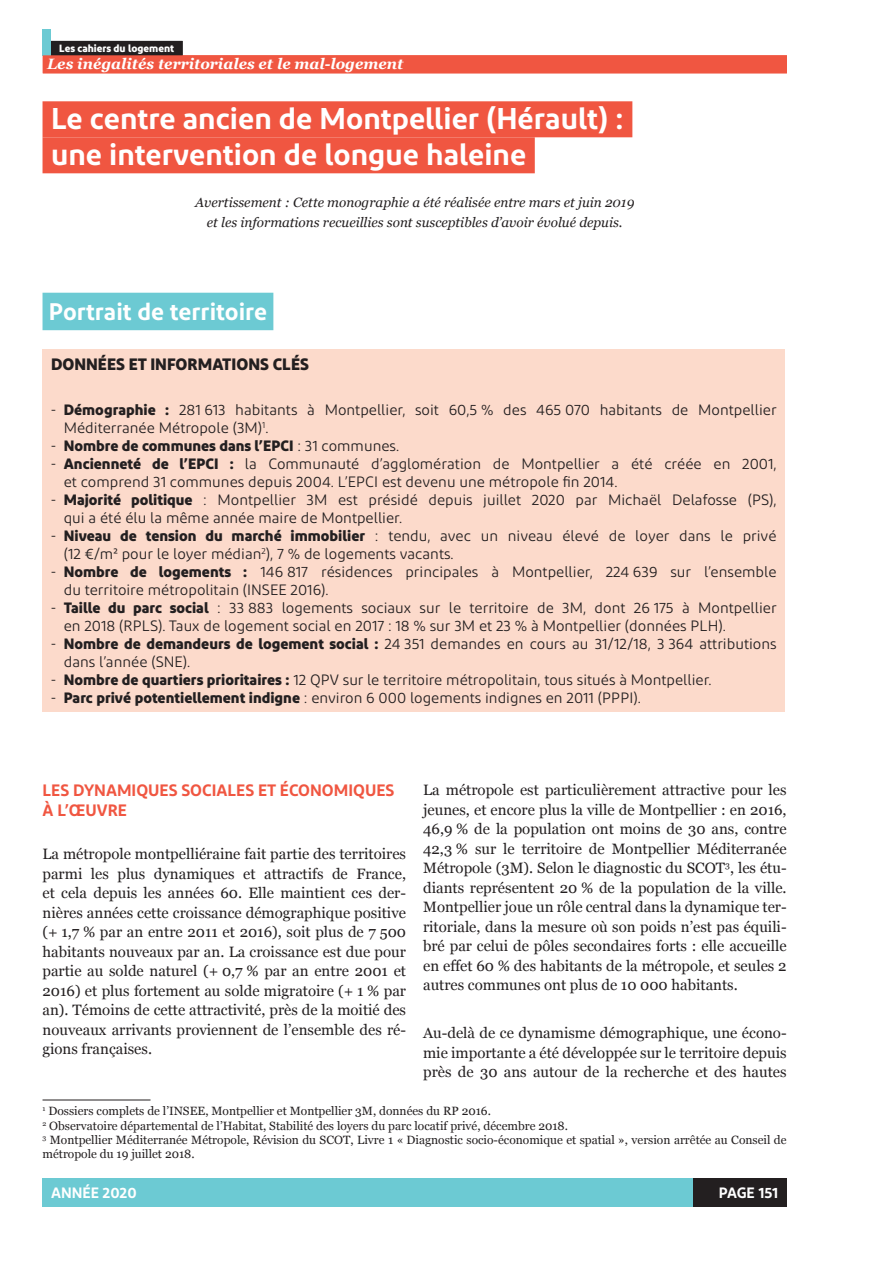
<style>
.page{position:relative;width:893px;height:1263px;background:#fff}
.page>*{position:absolute;margin:0;border:0;box-sizing:border-box;transform-origin:0 0}
.H1{font:600 30px "Diodrum";color:#fff}
.t1{font:600 24px "Diodrum";color:#fff}
.t2{font:600 16.5px/19.5px "Diodrum";color:#f05641}
.t3{font:700 16.5px "Diodrum";color:#231f20}
.t4{font:15px/19.5px "Georgia";color:#231f20;text-align:justify}
.t5{font:15px/18px "Diodrum";color:#231f20}
.t6{font:italic 700 15px "Georgia";color:#fff}
.t7{font:700 15px "Diodrum";color:#231f20}
.t8{font:600 15px "Diodrum";color:#fff}
.t9{font:italic 13.5px "Georgia";color:#231f20}
.Notes_pieds_de_page{font:12px/14.2px "Georgia";color:#231f20}
.t10{font:700 10.5px "Diodrum";color:#fff}
.s1{font-weight:700}
.s2{font-weight:400}
</style>
<div class="page">
<div style="left:43px;top:1178px;width:744px;height:29px;background:#6ccad3"></div>
<div style="left:693px;top:1178px;width:94px;height:29px;background:#231f20"></div>
<div style="left:43px;top:293px;width:230px;height:37px;background:#6ccad3"></div>
<div style="left:43px;top:349px;width:742px;height:363px;background:#fcdacb"></div>
<hr style="left:43px;top:1099px;width:108px;height:1px;background:#231f20">
<div style="left:43px;top:101px;width:589px;height:36px;background:#f05641"></div>
<div style="left:43px;top:137px;width:492px;height:36px;background:#f05641"></div>
<div style="left:51px;top:41px;width:132px;height:15px;background:#231f20"></div>
<div style="left:43px;top:29px;width:8px;height:27px;background:#6ccad3"></div>
<div style="left:43px;top:55px;width:744px;height:18px;background:#f05641"></div>
<p class="t10" style="left:59px;top:41px;width:116px">Les cahiers du logement</p>
<p class="t6" style="left:47px;top:53px;width:358px">Les inégalités territoriales et le mal-logement</p>
<p class="H1" style="left:51px;top:99px;width:574px">Le centre ancien de Montpellier (Hérault) :</p>
<p class="H1" style="left:51px;top:135px;width:477px">une intervention de longue haleine</p>
<p class="t9" style="left:195px;top:192px;width:441px">Avertissement : Cette monographie a été réalisée entre mars et juin 2019</p>
<p class="t9" style="left:207px;top:213px;width:417px">et les informations recueillies sont susceptibles d’avoir évolué depuis.</p>
<h2 class="t1" style="left:49px;top:296px;width:220px">Portrait de territoire</h2>
<p class="t3" style="left:51px;top:354px;width:259px">DONNÉES ET INFORMATIONS CLÉS</p>
<p class="t5" style="left:64px;top:401px;width:714px;text-indent:-13px">- <span class="s1">Démographie :</span> 281 613 habitants à Montpellier, soit 60,5 % des 465 070 habitants de Montpellier<br>Méditerranée Métropole (3M)<sup>1</sup>.</p>
<p class="t7" style="left:51px;top:436px;width:350px"><span class="s2">-</span> Nombre de communes dans l’EPCI <span class="s2">: 31 communes.</span></p>
<p class="t5" style="left:64px;top:455px;width:714px;text-indent:-13px">- <span class="s1">Ancienneté de l’EPCI :</span> la Communauté d’agglomération de Montpellier a été créée en 2001, et comprend 31 communes depuis 2004. L’EPCI est devenu une métropole fin 2014.</p>
<p class="t5" style="left:64px;top:491px;width:714px;text-indent:-13px">- <span class="s1">Majorité politique</span> : Montpellier 3M est présidé depuis juillet 2020 par Michaël Delafosse (PS), qui a été élu la même année maire de Montpellier.</p>
<p class="t5" style="left:64px;top:527px;width:714px;text-indent:-13px">- <span class="s1">Niveau de tension du marché immobilier</span> : tendu, avec un niveau élevé de loyer dans le privé (12 €/m² pour le loyer médian<sup>2</sup>), 7 % de logements vacants.</p>
<p class="t5" style="left:64px;top:563px;width:714px;text-indent:-13px">- <span class="s1">Nombre de logements :</span> 146 817 résidences principales à Montpellier, 224 639 sur l’ensemble du territoire métropolitain (INSEE 2016).</p>
<p class="t5" style="left:64px;top:599px;width:714px;text-indent:-13px">- <span class="s1">Taille du parc social</span> : 33 883 logements sociaux sur le territoire de 3M, dont 26 175 à Montpellier en 2018 (RPLS). Taux de logement social en 2017 : 18 % sur 3M et 23 % à Montpellier (données PLH).</p>
<p class="t5" style="left:64px;top:635px;width:714px;text-indent:-13px">- <span class="s1">Nombre de demandeurs de logement social :</span> 24 351 demandes en cours au 31/12/18, 3 364 attributions dans l’année (SNE).</p>
<p class="t5" style="left:51px;top:671px;width:662px">- <span class="s1">Nombre de quartiers prioritaires :</span> 12 QPV sur le territoire métropolitain, tous situés à Montpellier.</p>
<p class="t5" style="left:51px;top:689px;width:591px">- <span class="s1">Parc privé potentiellement indigne</span> : environ 6 000 logements indignes en 2011 (PPPI).</p>
<h3 class="t2" style="left:43px;top:780px;width:353px">LES DYNAMIQUES SOCIALES ET ÉCONOMIQUES<br>À L’ŒUVRE</h3>
<p class="t4" style="left:43px;top:844px;width:365px">La métropole montpelliéraine fait partie des territoires parmi les plus dynamiques et attractifs de France, et cela depuis les années 60. Elle maintient ces der&shy;nières années cette croissance démographique positive (+ 1,7 % par an entre 2011 et 2016), soit plus de 7 500 habitants nouveaux par an. La croissance est due pour partie au solde naturel (+ 0,7 % par an entre 2001 et 2016) et plus fortement au solde migratoire (+ 1 % par an). Témoins de cette attractivité, près de la moitié des nouveaux arrivants proviennent de l’ensemble des ré&shy;gions françaises.</p>
<p class="t4" style="left:423px;top:780px;width:365px">La métropole est particulièrement attractive pour les jeunes, et encore plus la ville de Montpellier : en 2016, 46,9 % de la population ont moins de 30 ans, contre 42,3 % sur le territoire de Montpellier Méditerranée Métropole (3M). Selon le diagnostic du SCOT<sup>3</sup>, les étu&shy;diants représentent 20 % de la population de la ville.<br>Montpellier joue un rôle central dans la dynamique ter&shy;ritoriale, dans la mesure où son poids n’est pas équili&shy;bré par celui de pôles secondaires forts : elle accueille en effet 60 % des habitants de la métropole, et seules 2 autres communes ont plus de 10 000 habitants.</p>
<p class="t4" style="left:423px;top:1023px;width:365px">Au-delà de ce dynamisme démographique, une écono&shy;mie importante a été développée sur le territoire depuis près de 30 ans autour de la recherche et des hautes</p>
<p class="Notes_pieds_de_page" style="left:43px;top:1104px;width:450px"><sup>1</sup> Dossiers complets de l’INSEE, Montpellier et Montpellier 3M, données du RP 2016.</p>
<p class="Notes_pieds_de_page" style="left:43px;top:1118px;width:527px"><sup>2</sup> Observatoire départemental de l’Habitat, Stabilité des loyers du parc locatif privé, décembre 2018.</p>
<p class="Notes_pieds_de_page" style="left:43px;top:1132px;width:746px"><sup>3</sup> Montpellier Méditerranée Métropole, Révision du SCOT, Livre 1 « Diagnostic socio-économique et spatial », version arrêtée au Conseil de métropole du 19 juillet 2018.</p>
<p class="t8" style="left:51px;top:1183px;width:87px">ANNÉE 2020</p>
<p class="t8" style="left:719px;top:1183px;width:61px">PAGE 151</p>
</div>
